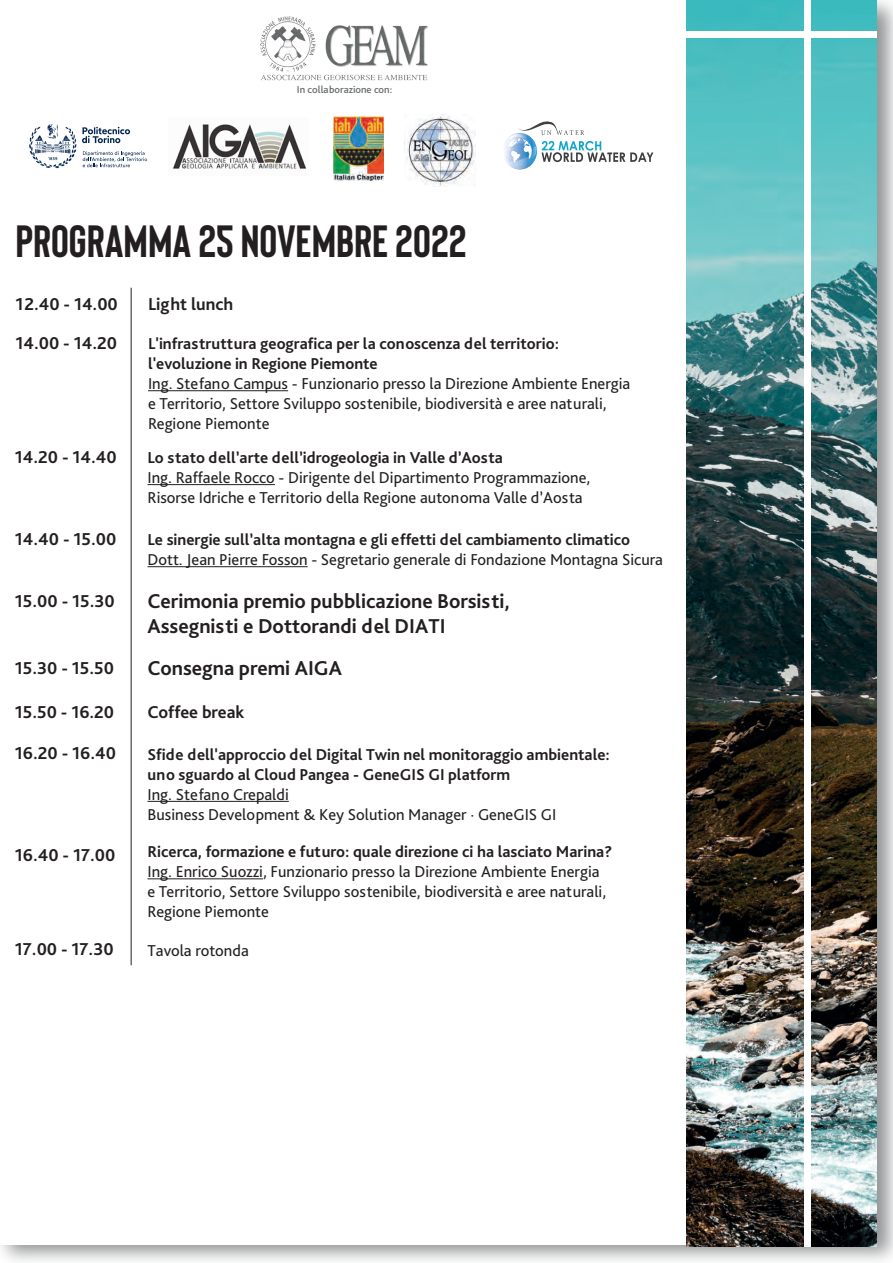
<style>
.page{position:relative;width:893px;height:1263px;background:#fff}
.page>*{position:absolute;margin:0;border:0;box-sizing:border-box;transform-origin:0 0}
.t1{font:700 45.15px "Bison";color:#231f20}
.t2{font:700 21px/25.2px "Bliss Pro";color:#231f20}
.t3{font:700 18px "Bliss Pro";color:#231f20}
.t4{font:16.5px/19.8px "Bliss Pro";color:#231f20}
.t5{font:700 16.5px/19.8px "Bliss Pro";color:#231f20}
.t6{font:500 10.5px "Bliss Pro";color:#686c6d}
</style>
<div class="page">
<img style="left:1px;top:0;width:892px;height:1261px">
<div style="left:0;top:0;width:876px;height:1244px;background:#fff"></div>
<hr style="left:148px;top:390px;width:140px;height:1px;background:#231f20">
<hr style="left:147px;top:484px;width:128px;height:1px;background:#231f20">
<hr style="left:147px;top:566px;width:161px;height:1px;background:#231f20">
<hr style="left:147px;top:801px;width:142px;height:1px;background:#231f20">
<hr style="left:147px;top:878px;width:116px;height:1px;background:#231f20">
<hr style="left:131px;top:288px;width:1px;height:677px;background:#231f20">
<img style="left:686px;top:0;width:191px;height:1246px">
<div style="left:686px;top:31px;width:191px;height:7px;background:#fff"></div>
<div style="left:804px;top:0;width:6px;height:1246px;background:#fff"></div>
<img style="left:260px;top:16px;width:168px;height:65px">
<img style="left:172px;top:124px;width:134px;height:45px">
<svg style="left:504px;top:121px;width:149px;height:49px"></svg>
<svg style="left:29px;top:124px;width:118px;height:44px"></svg>
<img style="left:406px;top:114px;width:70px;height:73px">
<img style="left:333px;top:116px;width:51px;height:65px">
<p class="t6" style="left:297px;top:83px;width:97px">In collaborazione con:</p>
<h1 class="t1" style="left:15px;top:217px;width:453px">PROGRAMMA 25 NOVEMBRE 2022</h1>
<p class="t3" style="left:15px;top:293px;width:104px">12.40 - 14.00</p>
<p class="t3" style="left:148px;top:293px;width:87px">Light lunch</p>
<p class="t5" style="left:148px;top:334px;width:412px">L'infrastruttura geografica per la conoscenza del territorio: l'evoluzione in Regione Piemonte</p>
<p class="t4" style="left:148px;top:373px;width:484px">Ing. Stefano Campus - Funzionario presso la Direzione Ambiente Energia e Territorio, Settore Sviluppo sostenibile, biodiversità e aree naturali,<br>Regione Piemonte</p>
<p class="t5" style="left:147px;top:447px;width:357px">Lo stato dell’arte dell’idrogeologia in Valle d’Aosta</p>
<p class="t4" style="left:147px;top:467px;width:444px">Ing. Raffaele Rocco - Dirigente del Dipartimento Programmazione,<br>Risorse Idriche e Territorio della Regione autonoma Valle d’Aosta</p>
<p class="t5" style="left:147px;top:529px;width:484px">Le sinergie sull’alta montagna e gli effetti del cambiamento climatico</p>
<p class="t4" style="left:147px;top:549px;width:517px">Dott. Jean Pierre Fosson - Segretario generale di Fondazione Montagna Sicura</p>
<p class="t2" style="left:147px;top:588px;width:364px">Cerimonia premio pubblicazione Borsisti,<br>Assegnisti e Dottorandi del DIATI</p>
<p class="t2" style="left:147px;top:655px;width:196px">Consegna premi AIGA</p>
<p class="t3" style="left:147px;top:701px;width:98px">Coffee break</p>
<p class="t5" style="left:147px;top:744px;width:464px">Sfide dell'approccio del Digital Twin nel monitoraggio ambientale: uno sguardo al Cloud Pangea - GeneGIS GI platform</p>
<p class="t4" style="left:147px;top:784px;width:410px">Ing. Stefano Crepaldi<br>Business Development &amp; Key Solution Manager · GeneGIS GI</p>
<p class="t5" style="left:147px;top:842px;width:466px">Ricerca, formazione e futuro: quale direzione ci ha lasciato Marina?</p>
<p class="t4" style="left:147px;top:861px;width:460px">Ing. Enrico Suozzi, Funzionario presso la Direzione Ambiente Energia e Territorio, Settore Sviluppo sostenibile, biodiversità e aree naturali,<br>Regione Piemonte</p>
<p class="t4" style="left:147px;top:940px;width:103px">Tavola rotonda</p>
<p class="t3" style="left:15px;top:332px;width:103px">14.00 - 14.20</p>
<p class="t3" style="left:15px;top:445px;width:103px">14.20 - 14.40</p>
<p class="t3" style="left:15px;top:527px;width:103px">14.40 - 15.00</p>
<p class="t3" style="left:15px;top:590px;width:101px">15.00 - 15.30</p>
<p class="t3" style="left:15px;top:657px;width:101px">15.30 - 15.50</p>
<p class="t3" style="left:15px;top:700px;width:101px">15.50 - 16.20</p>
<p class="t3" style="left:15px;top:742px;width:103px">16.20 - 16.40</p>
<p class="t3" style="left:15px;top:844px;width:102px">16.40 - 17.00</p>
<p class="t3" style="left:15px;top:938px;width:100px">17.00 - 17.30</p>
</div>
